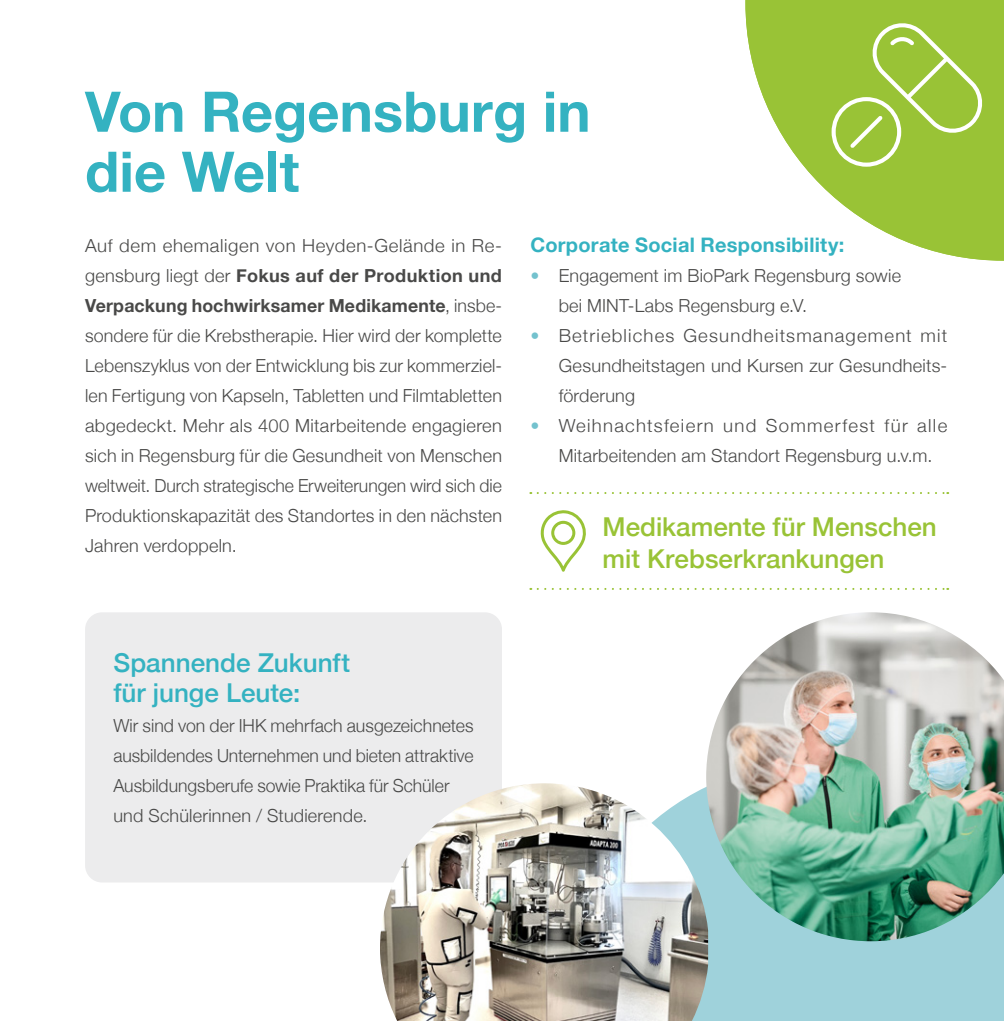
<style>
.page{position:relative;width:1004px;height:1021px;background:#fff}
.page>*{position:absolute;margin:0;border:0;box-sizing:border-box;transform-origin:0 0}
.t1{font:700 56px/60px "Helvetica Neue";color:#34b2c1}
.t2{font:500 26px/32px "Helvetica Neue";color:#99c336}
.t3{font:500 26px/30px "Helvetica Neue";color:#34b2c1}
.t4{font:700 20px "Helvetica Neue";letter-spacing:.015em;color:#34b2c1}
.t5{font:300 18px/30px "Helvetica Neue";letter-spacing:.01em;color:#494948;text-align:justify}
.t6{font:300 18px/30px "Helvetica Neue";letter-spacing:.04em;color:#494948}
.s1{font-weight:700}
.s2{color:#74c2ce}
</style>
<div class="page">
<div style="left:708px;top:941px;width:295px;height:79px;background:#9fd2db"></div>
<img style="left:706px;top:612px;width:297px;height:329px">
<svg style="left:745px;top:0;width:258px;height:261px;fill:#99c336"></svg>
<svg style="left:831px;top:20px;width:154px;height:147px"></svg>
<div style="left:85px;top:612px;width:417px;height:270px;background:#ececed;border-radius:17px"></div>
<img style="left:380px;top:783px;width:328px;height:237px">
<svg style="left:537px;top:492px;width:411px;height:2px"></svg>
<svg style="left:537px;top:588px;width:411px;height:2px"></svg>
<svg style="left:540px;top:510px;width:46px;height:61px"></svg>
<h1 class="t1" style="left:85px;top:83px;width:507px">Von Regensburg in die Welt</h1>
<p class="t5" style="left:85px;top:229px;width:418px">Auf dem ehemaligen von Heyden-Gelände in Re&shy;gensburg liegt der <span class="s1">Fokus auf der Produktion und Verpackung hochwirksamer Medikamente</span>, insbe&shy;sondere für die Krebstherapie. Hier wird der komplette Lebenszyklus von der Entwicklung bis zur kommerziel&shy;len Fertigung von Kapseln, Tabletten und Filmtabletten abgedeckt. Mehr als 400 Mitarbeitende engagieren sich in Regensburg für die Gesundheit von Menschen weltweit. Durch strategische Erweiterungen wird sich die Produktionskapazität des Standortes in den nächsten Jahren verdoppeln.</p>
<p class="t4" style="left:530px;top:229px;width:315px">Corporate Social Responsibility:</p>
<p class="t5" style="left:558px;top:259px;width:344px;text-indent:-28px"><span class="s2">•</span> Engagement im BioPark Regensburg sowie bei MINT-Labs Regensburg e.V.</p>
<p class="t5" style="left:558px;top:319px;width:390px;text-indent:-28px"><span class="s2">•</span> Betriebliches Gesundheitsmanagement mit Gesundheitstagen und Kursen zur Gesundheits&shy;förderung</p>
<p class="t6" style="left:558px;top:409px;width:390px;text-indent:-28px"><span class="s2">•</span> Weihnachtsfeiern und Sommerfest für alle<br>Mitarbeitenden am Standort Regensburg u.v.m.</p>
<h2 class="t2" style="left:602px;top:508px;width:336px">Medikamente für Menschen mit Krebserkrankungen</h2>
<h2 class="t3" style="left:113px;top:646px;width:238px">Spannende Zukunft für junge Leute:</h2>
<p class="t5" style="left:113px;top:709px;width:362px;text-align:left">Wir sind von der IHK mehrfach ausgezeichnetes ausbildendes Unternehmen und bieten attraktive Ausbildungsberufe sowie Praktika für Schüler und Schülerinnen / Studierende.</p>
</div>
